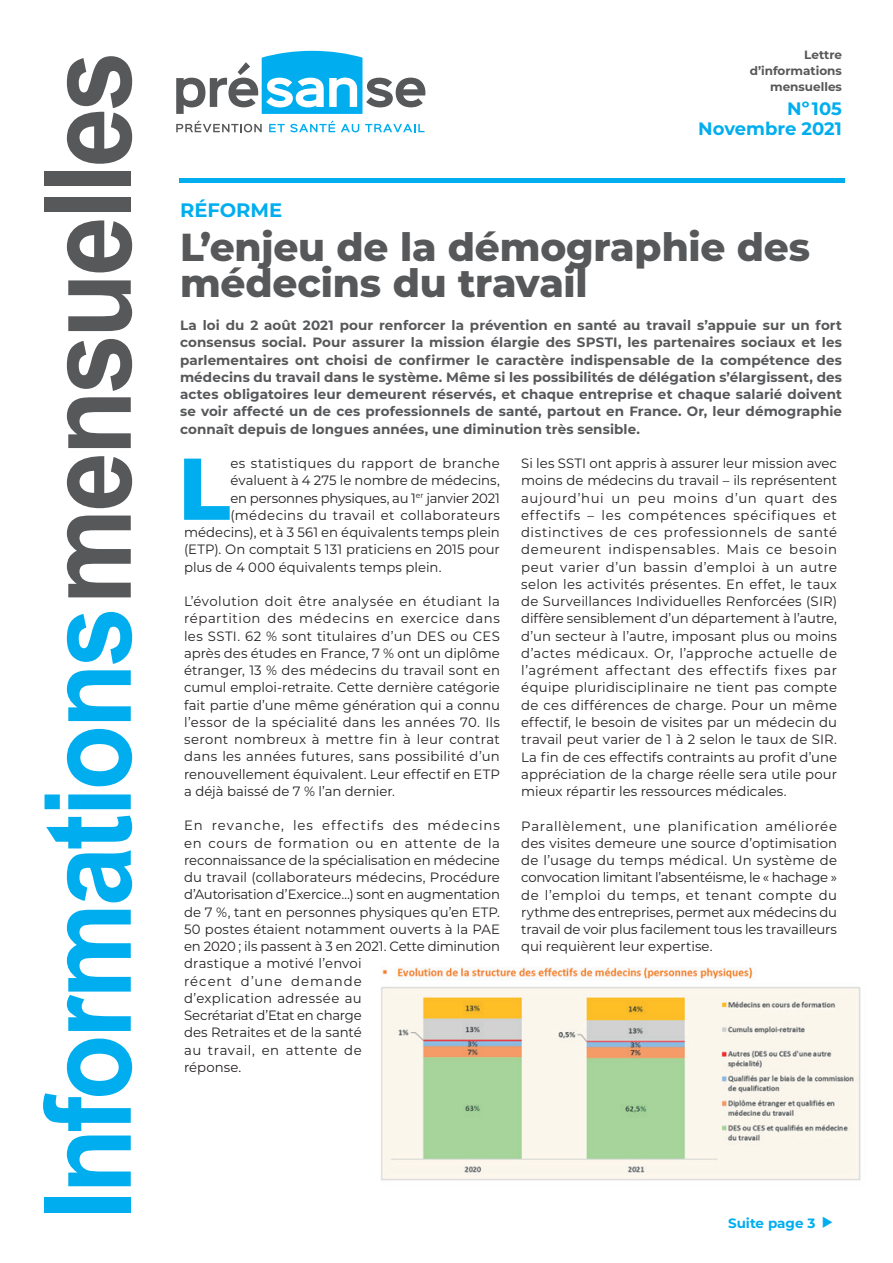
<style>
.page{position:relative;width:893px;height:1263px;background:#fff}
.page>*{position:absolute;margin:0;border:0;box-sizing:border-box;transform-origin:0 0}
.t1{font:700 120.45px "Arial";letter-spacing:-.03em;color:#00aeef;scale:.89 1}
.t2{font:800 87.45px "Montserrat";color:#00aeef}
.t3{font:800 39px/36px "Montserrat";letter-spacing:-.005em;color:#57585a}
.t4{font:700 19.5px "Montserrat";color:#00aeef}
.t5{font:700 18px/20.2px "Montserrat";color:#00aeef;text-align:right}
.t6{font:13.5px/17.2px "Montserrat";color:#231f20;text-align:justify}
.t7{font:700 13.5px/17.2px "Montserrat";letter-spacing:.005em;color:#57585a;text-align:justify}
.t8{font:13.5px "Montserrat";letter-spacing:.025em;color:#231f20}
.t9{font:13.5px "Montserrat";letter-spacing:.03em;color:#231f20}
.t10{font:700 13.5px "Montserrat";color:#00aeef}
.t11{font:700 12px/15.8px "Montserrat";color:#57585a;text-align:right}
.s1{color:#57585a}
</style>
<div class="page">
<svg style="left:176px;top:120px;width:86px;height:12px"></svg>
<svg style="left:269px;top:120px;width:66px;height:12px"></svg>
<svg style="left:341px;top:124px;width:18px;height:8px"></svg>
<svg style="left:365px;top:124px;width:59px;height:8px"></svg>
<svg style="left:176px;top:51px;width:249px;height:63px"></svg>
<hr style="left:179px;top:179px;width:666px;height:4px;background:#00aeef">
<img style="left:381px;top:967px;width:480px;height:214px">
<h1 class="t1" style="left:4px;top:1220px;width:1315px;rotate:-90deg">Informations<span class="s1">mensuelles</span></h1>
<p class="t11" style="left:750px;top:46px;width:94px">Lettre d’informations mensuelles</p>
<h3 class="t5" style="left:698px;top:98px;width:145px">Nº 105<br>Novembre 2021</h3>
<h3 class="t4" style="left:180px;top:196px;width:104px">RÉFORME</h3>
<h3 class="t3" style="left:180px;top:227px;width:632px">L’enjeu de la démographie des médecins du travail</h3>
<p class="t7" style="left:180px;top:316px;width:663px">La loi du 2 août 2021 pour renforcer la prévention en santé au travail s’appuie sur un fort consensus social. Pour assurer la mission élargie des SPSTI, les partenaires sociaux et les parlementaires ont choisi de confirmer le caractère indispensable de la compétence des médecins du travail dans le système. Même si les possibilités de délégation s’élargissent, des actes obligatoires leur demeurent réservés, et chaque entreprise et chaque salarié doivent se voir affecté un de ces professionnels de santé, partout en France. Or, leur démographie connaît depuis de longues années, une diminution très sensible.</p>
<h2 class="t2" style="left:178px;top:425px;width:54px">L</h2>
<p class="t9" style="left:230px;top:454px;width:271px">es statistiques du rapport de branche</p>
<p class="t6" style="left:521px;top:454px;width:317px">Si les SSTI ont appris à assurer leur mission avec moins de médecins du travail – ils représentent aujourd’hui un peu moins d’un quart des effectifs – les compétences spécifiques et distinctives de ces professionnels de santé demeurent indispensables. Mais ce besoin peut varier d’un bassin d’emploi à un autre selon les activités présentes. En effet, le taux de Surveillances Individuelles Renforcées (SIR) diffère sensiblement d’un département à l’autre, d’un secteur à l’autre, imposant plus ou moins d’actes médicaux. Or, l’approche actuelle de l’agrément affectant des effectifs fixes par équipe pluridisciplinaire ne tient pas compte de ces différences de charge. Pour un même effectif, le besoin de visites par un médecin du travail peut varier de 1 à 2 selon le taux de SIR.<br>La fin de ces effectifs contraints au profit d’une appréciation de la charge réelle sera utile pour mieux répartir les ressources médicales.</p>
<p class="t6" style="left:521px;top:817px;width:317px">Parallèlement, une planification améliorée des visites demeure une source d’optimisation de l’usage du temps médical. Un système de convocation limitant l’absentéisme, le « hachage » de l’emploi du temps, et tenant compte du rythme des entreprises, permet aux médecins du travail de voir plus facilement tous les travailleurs qui requièrent leur expertise.</p>
<p class="t6" style="left:230px;top:471px;width:271px">évaluent à 4 275 le nombre de médecins,</p>
<p class="t6" style="left:230px;top:489px;width:271px">en personnes physiques, au 1<sup>er</sup> janvier 2021</p>
<p class="t8" style="left:230px;top:506px;width:271px">(médecins du travail et collaborateurs</p>
<p class="t6" style="left:184px;top:523px;width:317px">médecins), et à 3 561 en équivalents temps plein</p>
<p class="t6" style="left:184px;top:540px;width:317px">(ETP). On comptait 5 131 praticiens en 2015 pour</p>
<p class="t6" style="left:184px;top:558px;width:259px">plus de 4 000 équivalents temps plein.</p>
<p class="t6" style="left:184px;top:592px;width:317px">L’évolution doit être analysée en étudiant la répartition des médecins en exercice dans les SSTI. 62 % sont titulaires d’un DES ou CES après des études en France, 7 % ont un diplôme étranger, 13 % des médecins du travail sont en cumul emploi-retraite. Cette dernière catégorie fait partie d’une même génération qui a connu l’essor de la spécialité dans les années 70. Ils seront nombreux à mettre fin à leur contrat dans les années futures, sans possibilité d’un renouvellement équivalent. Leur effectif en ETP a déjà baissé de 7 % l’an dernier.</p>
<p class="t6" style="left:184px;top:816px;width:317px;text-align:left">En revanche, les effectifs des médecins en cours de formation ou en attente de la reconnaissance de la spécialisation en médecine du travail (collaborateurs médecins, Procédure d’Autorisation d’Exercice…) sont en augmentation de 7 %, tant en personnes physiques qu’en ETP.<br>50 postes étaient notamment ouverts à la PAE en 2020 ; ils passent à 3 en 2021. Cette diminution drastique a motivé l’envoi<br>récent d’une demande<br>d’explication adressée au<br>Secrétariat d’Etat en charge<br>des Retraites et de la santé<br>au travail, en attente de<br>réponse.</p>
<p class="t10" style="left:728px;top:1213px;width:107px">Suite page 3 ◆</p>
</div>
